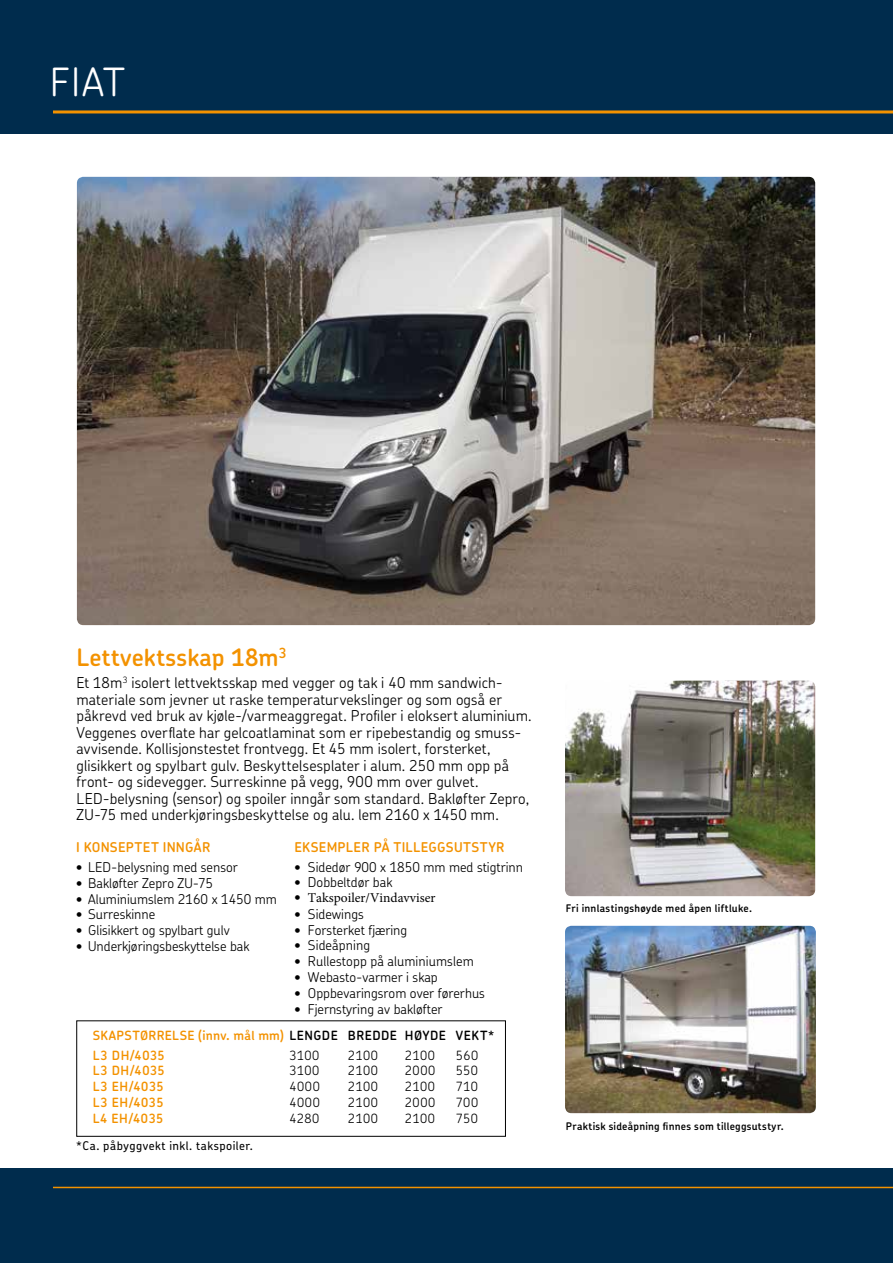
<style>
.page{position:relative;width:893px;height:1263px;background:#fff}
.page>*{position:absolute;margin:0;border:0;box-sizing:border-box;transform-origin:0 0}
.t1{font:300 39px "SKF Chevin";color:#fff}
.t2{font:600 24px "SKF Chevin";letter-spacing:.005em;color:#f39200}
.t3{font:300 15px/16.5px "SKF Chevin";letter-spacing:.01em;color:#000}
.t4{font:300 13.5px "SKF Chevin";color:#000}
.t5{font:600 13.5px "SKF Chevin";letter-spacing:.02em;color:#f39200}
.t6{font:13.5px "Minion Pro";color:#000}
.t7{font:600 12.75px/20px "SKF Chevin";letter-spacing:.035em;color:#f39200}
.t8{font:300 12.75px "SKF Chevin";letter-spacing:.05em;color:#000}
.t9{font:500 12px "SKF Chevin";letter-spacing:.04em;color:#000}
.t10{font:600 10.5px "SKF Chevin";letter-spacing:.025em;color:#000}
.s1{font-family:"SKF Chevin";font-weight:300}
.s2{color:#000}
</style>
<div class="page">
<div style="left:0;top:1169px;width:893px;height:94px;background:#002c4d"></div>
<div style="left:0;top:0;width:893px;height:134px;background:#002c4d"></div>
<hr style="left:53px;top:110px;width:840px;height:3px;background:#f39200">
<hr style="left:53px;top:1187px;width:840px;height:1px;background:#f39200">
<img style="left:77px;top:177px;width:738px;height:448px">
<img style="left:565px;top:926px;width:251px;height:187px">
<img style="left:565px;top:681px;width:250px;height:215px">
<div style="left:76px;top:1020px;width:430px;height:117px;border:1px solid #000"></div>
<h1 class="t1" style="left:50px;top:57px;width:76px">FIAT</h1>
<h2 class="t2" style="left:76px;top:641px;width:212px">Lettvektsskap 18m<sup>3</sup></h2>
<p class="t3" style="left:76px;top:674px;width:457px">Et 18m<sup>3</sup> isolert lettvektsskap med vegger og tak i 40 mm sandwich&shy;materiale som jevner ut raske temperaturvekslinger og som også er påkrevd ved bruk av kjøle-/varmeaggregat. Profiler i eloksert aluminium.<br>Veggenes overflate har gelcoatlaminat som er ripebestandig og smuss&shy;avvisende. Kollisjonstestet frontvegg. Et 45 mm isolert, forsterket, glisikkert og spylbart gulv. Beskyttelsesplater i alum. 250 mm opp på front- og sidevegger. Surreskinne på vegg, 900 mm over gulvet.<br>LED-belysning (sensor) og spoiler inngår som standard. Bakløfter Zepro, ZU-75 med underkjøringsbeskyttelse og alu. lem 2160 x 1450 mm.</p>
<p class="t5" style="left:76px;top:838px;width:136px">I KONSEPTET INNGÅR</p>
<p class="t4" style="left:76px;top:858px;width:163px">• LED-belysning med sensor</p>
<p class="t4" style="left:76px;top:874px;width:138px">• Bakløfter Zepro ZU-75</p>
<p class="t4" style="left:76px;top:890px;width:202px">• Aluminiumslem 2160 x 1450 mm</p>
<p class="t4" style="left:76px;top:906px;width:81px">• Surreskinne</p>
<p class="t4" style="left:76px;top:921px;width:155px">• Glisikkert og spylbart gulv</p>
<p class="t4" style="left:76px;top:937px;width:175px">• Underkjøringsbeskyttelse bak</p>
<p class="t5" style="left:294px;top:838px;width:212px">EKSEMPLER PÅ TILLEGGSUTSTYR</p>
<p class="t4" style="left:294px;top:858px;width:230px">• Sidedør 900 x 1850 mm med stigtrinn</p>
<p class="t4" style="left:294px;top:874px;width:100px">• Dobbeltdør bak</p>
<p class="t6" style="left:294px;top:889px;width:142px"><span class="s1">•</span> Takspoiler/Vindavviser</p>
<p class="t4" style="left:294px;top:905px;width:71px">• Sidewings</p>
<p class="t4" style="left:294px;top:921px;width:114px">• Forsterket fjæring</p>
<p class="t4" style="left:294px;top:937px;width:77px">• Sideåpning</p>
<p class="t4" style="left:294px;top:953px;width:181px">• Rullestopp på aluminiumslem</p>
<p class="t4" style="left:294px;top:968px;width:145px">• Webasto-varmer i skap</p>
<p class="t4" style="left:294px;top:984px;width:192px">• Oppbevaringsrom over førerhus</p>
<p class="t4" style="left:294px;top:1000px;width:150px">• Fjernstyring av bakløfter</p>
<p class="t7" style="left:93px;top:1025px;width:403px">SKAPSTØRRELSE (innv. mål mm) <span class="s2">LENGDE BREDDE HØYDE VEKT*<br></span>L3 DH/4035</p>
<p class="t8" style="left:289px;top:1047px;width:31px">3100</p>
<p class="t8" style="left:348px;top:1047px;width:32px">2100</p>
<p class="t8" style="left:405px;top:1047px;width:32px">2100</p>
<p class="t8" style="left:456px;top:1047px;width:24px">560</p>
<p class="t7" style="left:93px;top:1060px;width:73px">L3 DH/4035</p>
<p class="t8" style="left:289px;top:1063px;width:31px">3100</p>
<p class="t8" style="left:348px;top:1063px;width:32px">2100</p>
<p class="t8" style="left:405px;top:1063px;width:32px">2000</p>
<p class="t8" style="left:456px;top:1063px;width:24px">550</p>
<p class="t7" style="left:93px;top:1076px;width:72px">L3 EH/4035</p>
<p class="t8" style="left:289px;top:1078px;width:32px">4000</p>
<p class="t8" style="left:348px;top:1078px;width:32px">2100</p>
<p class="t8" style="left:405px;top:1078px;width:32px">2100</p>
<p class="t8" style="left:456px;top:1078px;width:24px">710</p>
<p class="t7" style="left:93px;top:1092px;width:72px">L3 EH/4035</p>
<p class="t8" style="left:289px;top:1094px;width:32px">4000</p>
<p class="t8" style="left:348px;top:1094px;width:32px">2100</p>
<p class="t8" style="left:405px;top:1094px;width:32px">2000</p>
<p class="t8" style="left:456px;top:1094px;width:24px">700</p>
<p class="t7" style="left:93px;top:1108px;width:72px">L4 EH/4035</p>
<p class="t8" style="left:289px;top:1110px;width:32px">4280</p>
<p class="t8" style="left:348px;top:1110px;width:32px">2100</p>
<p class="t8" style="left:405px;top:1110px;width:32px">2100</p>
<p class="t8" style="left:456px;top:1110px;width:24px">750</p>
<p class="t9" style="left:76px;top:1138px;width:178px">*Ca. påbyggvekt inkl. takspoiler.</p>
<p class="t10" style="left:566px;top:901px;width:188px">Fri innlastingshøyde med åpen liftluke.</p>
<p class="t10" style="left:566px;top:1119px;width:220px">Praktisk sideåpning finnes som tilleggsutstyr.</p>
</div>
